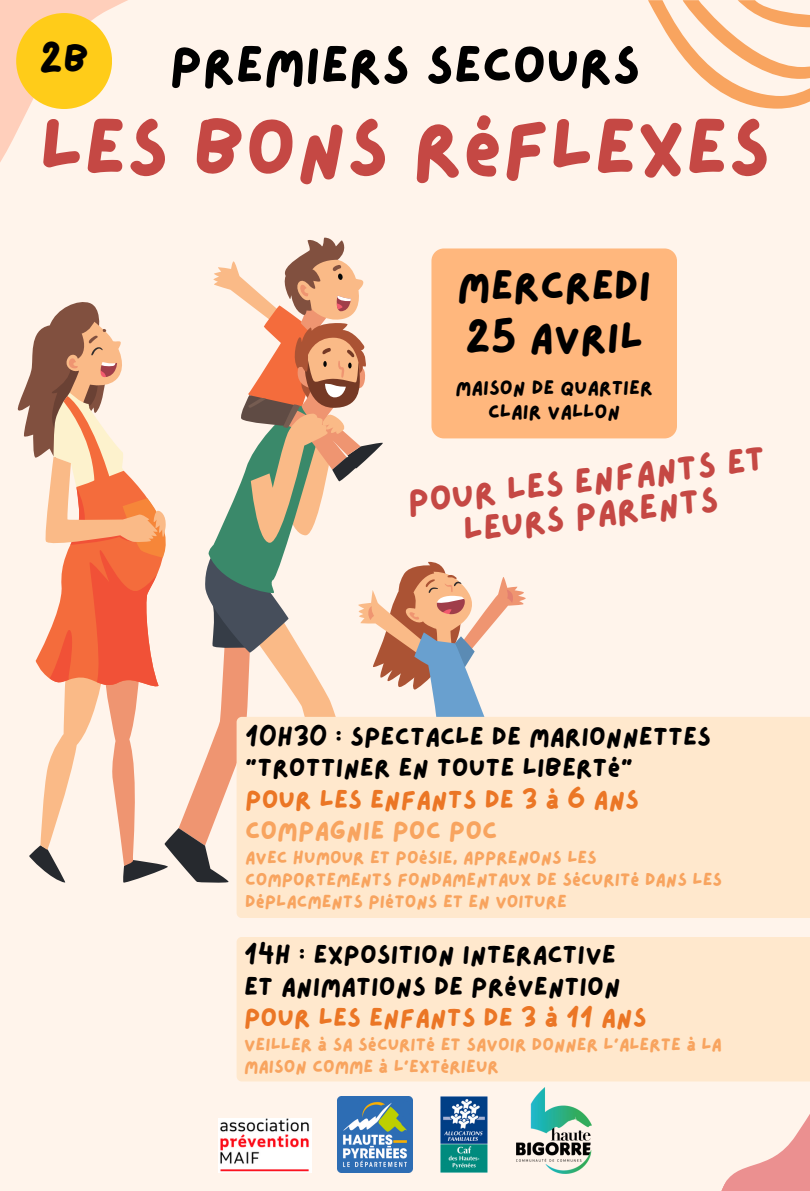
<style>
.page{position:relative;width:810px;height:1191px;background:#fff}
.page>*{position:absolute;margin:0;border:0;box-sizing:border-box;transform-origin:0 0}
.t1{font:78.8px "Lazydog";color:#c54844}
.t2{font:52.1px "Lazydog";color:#000}
.t3{font:42px/52px "Lazydog";color:#000}
.t4{font:39px "Lazydog";color:#000}
.t5{font:34.9px/34.5px "Lazydog";color:#c54844;text-align:center}
.t6{font:26px/31.5px "Lazydog";color:#000}
.t7{font:26px "Lazydog";color:#eb7625}
.t8{font:26px "Lazydog";color:#f8a45f}
.t9{font:20.1px/24.7px "Lazydog";color:#000;text-align:center}
.t10{font:18px/21.8px "Lazydog";color:#f8a45f}
</style>
<div class="page">
<div style="left:0;top:0;width:810px;height:1190px;background:#fff4eb"></div>
<svg style="left:648px;top:0;width:162px;height:109px"></svg>
<svg style="left:0;top:0;width:128px;height:162px"></svg>
<svg style="left:684px;top:1081px;width:126px;height:109px"></svg>
<svg style="left:17px;top:237px;width:571px;height:647px"></svg>
<div style="left:237px;top:716px;width:573px;height:202px;background:#ffe8cd"></div>
<div style="left:237px;top:937px;width:573px;height:144px;background:#ffe8cd"></div>
<div style="left:431px;top:248px;width:246px;height:190px;background:#ffb77d;border-radius:12px"></div>
<img style="left:516px;top:1087px;width:76px;height:85px">
<img style="left:440px;top:1096px;width:48px;height:76px">
<img style="left:218px;top:1118px;width:93px;height:54px">
<img style="left:338px;top:1096px;width:75px;height:76px">
<div style="left:16px;top:13px;width:96px;height:96px;background:#ffcc19;border-radius:50%"></div>
<h3 class="t4" style="left:39px;top:40px;width:51px">2b</h3>
<h2 class="t2" style="left:170px;top:40px;width:472px">Premiers secours</h2>
<h1 class="t1" style="left:39px;top:110px;width:733px">les bons réflexes</h1>
<h3 class="t3" style="left:457px;top:261px;width:196px">mercredi<br>25 avril</h3>
<p class="t9" style="left:456px;top:375px;width:199px">maison de quartier clair vallon</p>
<h3 class="t5" style="left:406px;top:486px;width:362px;rotate:-7deg">Pour les enfants et leurs parents</h3>
<h3 class="t6" style="left:245px;top:721px;width:467px">10h30 : spectacle de marionnettes "Trottiner en toute liberté"</h3>
<h3 class="t7" style="left:245px;top:786px;width:395px">Pour les enfants de 3 à 6 ans</h3>
<h3 class="t8" style="left:245px;top:818px;width:254px">Compagnie Poc poc</h3>
<p class="t10" style="left:245px;top:847px;width:478px">Avec humour et poésie, apprenons les comportements fondamentaux de sécurité dans les déplacments piétons et en voiture</p>
<h3 class="t6" style="left:244px;top:939px;width:378px">14h : exposition interactive et animations de prévention</h3>
<h3 class="t7" style="left:244px;top:1004px;width:404px">Pour les enfants de 3 à 11 ans</h3>
<p class="t10" style="left:244px;top:1034px;width:479px">veiller à sa sécurité et savoir donner l'alerte à la maison comme à l'extérieur</p>
</div>
